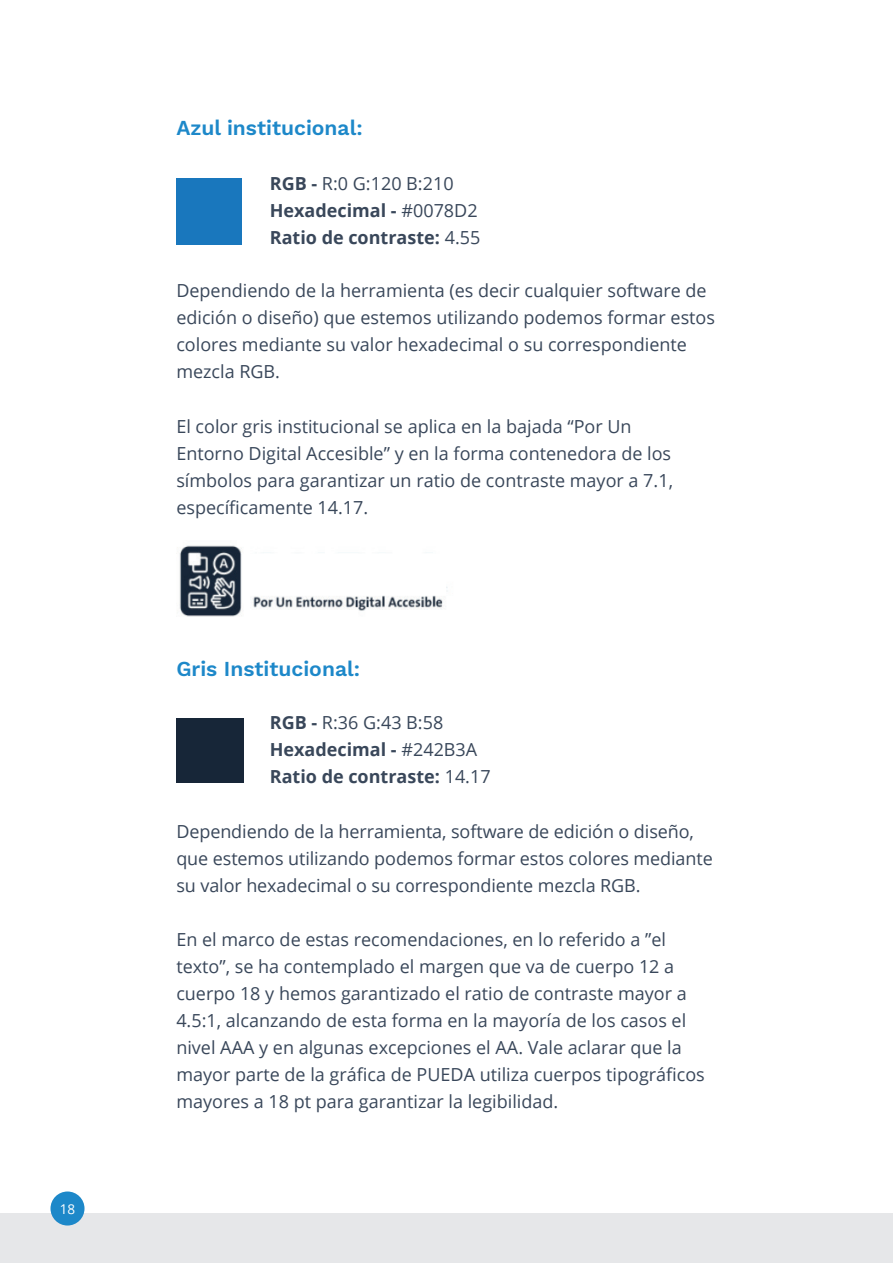
<style>
.page{position:relative;width:893px;height:1263px;background:#fff}
.page>*{position:absolute;margin:0;border:0;box-sizing:border-box;transform-origin:0 0}
.t1{font:600 21px "Work Sans";color:#1d88c9}
.t2{font:18px/27px "Open Sans";color:#39475a}
.t3{font:700 18px/27px "Open Sans";color:#39475a}
.t4{font:13.5px "Open Sans";color:#fff}
.s1{font-weight:400}
</style>
<div class="page">
<div style="left:0;top:1213px;width:893px;height:50px;background:#e6e7e9"></div>
<div style="left:50px;top:1191px;width:35px;height:34px;background:#1d88c9;border-radius:50%"></div>
<div style="left:176px;top:178px;width:65px;height:67px;background:#1977bd"></div>
<img style="left:179px;top:545px;width:269px;height:72px">
<div style="left:176px;top:719px;width:68px;height:64px;background:#172638"></div>
<p class="t4" style="left:60px;top:1199px;width:17px">18</p>
<p class="t1" style="left:176px;top:116px;width:188px">Azul institucional:</p>
<p class="t3" style="left:270px;top:169px;width:212px">RGB - <span class="s1">R:0 G:120 B:210<br></span>Hexadecimal - <span class="s1">#0078D2<br></span>Ratio de contraste: <span class="s1">4.55</span></p>
<p class="t2" style="left:176px;top:276px;width:540px">Dependiendo de la herramienta (es decir cualquier software de edición o diseño) que estemos utilizando podemos formar estos colores mediante su valor hexadecimal o su correspondiente mezcla RGB.</p>
<p class="t2" style="left:176px;top:412px;width:498px">El color gris institucional se aplica en la bajada “Por Un Entorno Digital Accesible” y en la forma contenedora de los símbolos para garantizar un ratio de contraste mayor a 7.1, específicamente 14.17.</p>
<p class="t1" style="left:176px;top:656px;width:185px">Gris Institucional:</p>
<p class="t3" style="left:270px;top:709px;width:222px">RGB - <span class="s1">R:36 G:43 B:58<br></span>Hexadecimal - <span class="s1">#242B3A<br></span>Ratio de contraste: <span class="s1">14.17</span></p>
<p class="t2" style="left:176px;top:818px;width:538px">Dependiendo de la herramienta, software de edición o diseño, que estemos utilizando podemos formar estos colores mediante su valor hexadecimal o su correspondiente mezcla RGB.</p>
<p class="t2" style="left:176px;top:926px;width:530px">En el marco de estas recomendaciones, en lo referido a ”el texto”, se ha contemplado el margen que va de cuerpo 12 a cuerpo 18 y hemos garantizado el ratio de contraste mayor a 4.5:1, alcanzando de esta forma en la mayoría de los casos el nivel AAA y en algunas excepciones el AA. Vale aclarar que la mayor parte de la gráfica de PUEDA utiliza cuerpos tipográficos mayores a 18 pt para garantizar la legibilidad.</p>
</div>
